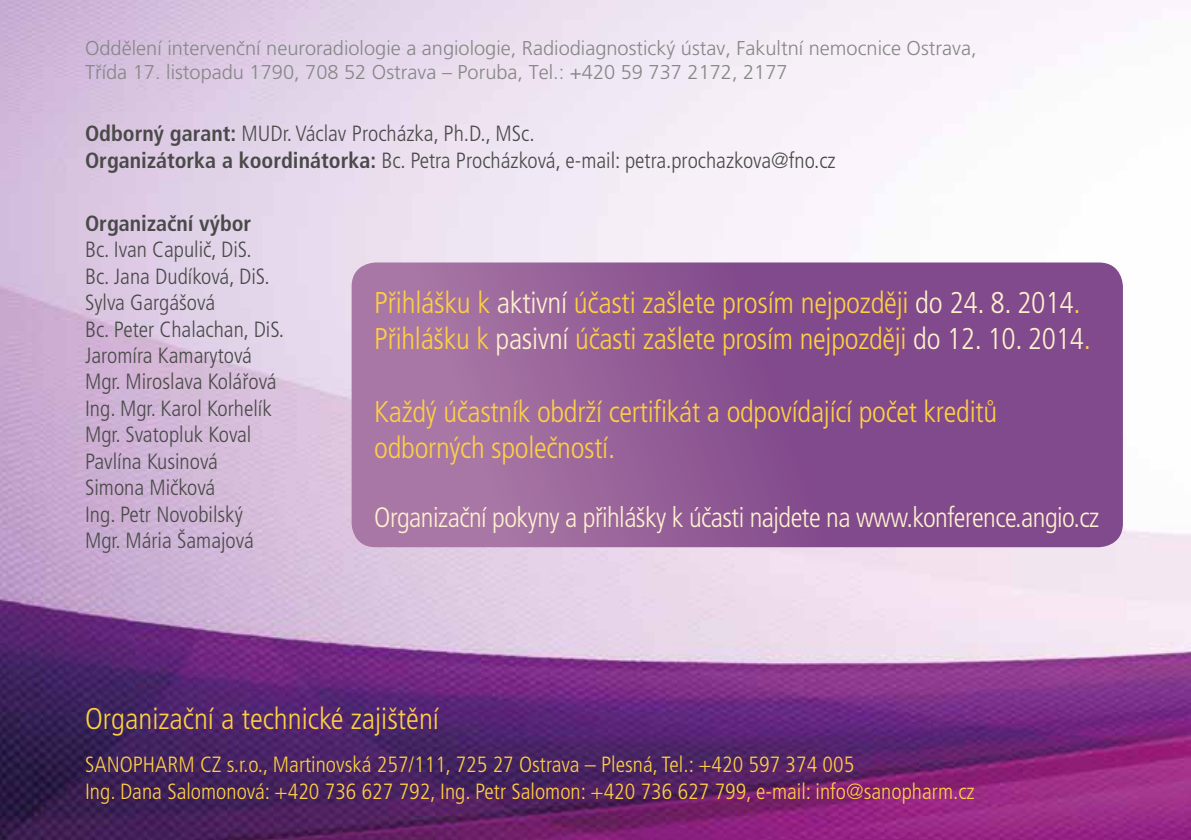
<style>
.page{position:relative;width:1191px;height:840px;background:#fff}
.page>*{position:absolute;margin:0;border:0;box-sizing:border-box;transform-origin:0 0}
.t1{font:30px/36px "Frutiger Condensed CE Light";letter-spacing:-.01em;color:#fecf44}
.t2{font:28px "Frutiger Condensed CE Light";letter-spacing:-.02em;color:#fff1cf}
.t3{font:22px/26.4px "Frutiger Condensed CE Light";color:#4a4a49}
.t4{font:22px/26.4px "Frutiger Condensed CE Light";color:#fecf44}
.t5{font:700 22px "Frutiger Condensed CE";color:#4a4a49}
.t6{font:20px/24px "Frutiger CE Light";color:#878787}
.s1{font-family:"Frutiger Condensed CE";font-weight:700}
.s2{color:#fff1cf}
</style>
<div class="page">
<img style="left:0;top:0;width:1191px;height:839px">
<svg style="left:351px;top:262px;width:772px;height:285px;background:#8f5a95"></svg>
<p class="t6" style="left:85px;top:36px;width:893px">Oddělení intervenční neuroradiologie a angiologie, Radiodiagnostický ústav, Fakultní nemocnice Ostrava,<br>Třída 17. listopadu 1790, 708 52 Ostrava – Poruba, Tel.: +420 59 737 2172, 2177</p>
<p class="t3" style="left:85px;top:121px;width:752px"><span class="s1">Odborný garant:</span> MUDr. Václav Procházka, Ph.D., MSc.<br><span class="s1">Organizátorka a koordinátorka:</span> Bc. Petra Procházková, e-mail: petra.prochazkova@fno.cz</p>
<p class="t5" style="left:85px;top:210px;width:168px">Organizační výbor</p>
<p class="t3" style="left:85px;top:236px;width:201px">Bc. Ivan Capulič, DiS.<br>Bc. Jana Dudíková, DiS.<br>Sylva Gargášová<br>Bc. Peter Chalachan, DiS.<br>Jaromíra Kamarytová<br>Mgr. Miroslava Kolářová<br>Ing. Mgr. Karol Korhelík<br>Mgr. Svatopluk Koval<br>Pavlína Kusinová<br>Simona Mičková<br>Ing. Petr Novobilský<br>Mgr. Mária Šamajová</p>
<h1 class="t1" style="left:374px;top:285px;width:718px">Přihlášku k <span class="s2">aktivní</span> účasti zašlete prosím nejpozději <span class="s2">do 24. 8. 2014</span>.<br>Přihlášku k <span class="s2">pasivní</span> účasti zašlete prosím nejpozději <span class="s2">do 12. 10. 2014</span>.</h1>
<h1 class="t1" style="left:374px;top:393px;width:624px">Každý účastník obdrží certifikát a odpovídající počet kreditů odborných společností.</h1>
<p class="t2" style="left:374px;top:501px;width:726px">Organizační pokyny a přihlášky k účasti najdete na www.konference.angio.cz</p>
<h1 class="t1" style="left:85px;top:700px;width:355px">Organizační a technické zajištění</h1>
<p class="t4" style="left:85px;top:751px;width:891px">SANOPHARM CZ s.r.o., Martinovská 257/111, 725 27 Ostrava – Plesná, Tel.: +420 597 374 005<br>Ing. Dana Salomonová: +420 736 627 792, Ing. Petr Salomon: +420 736 627 799, e-mail: info@sanopharm.cz</p>
</div>
